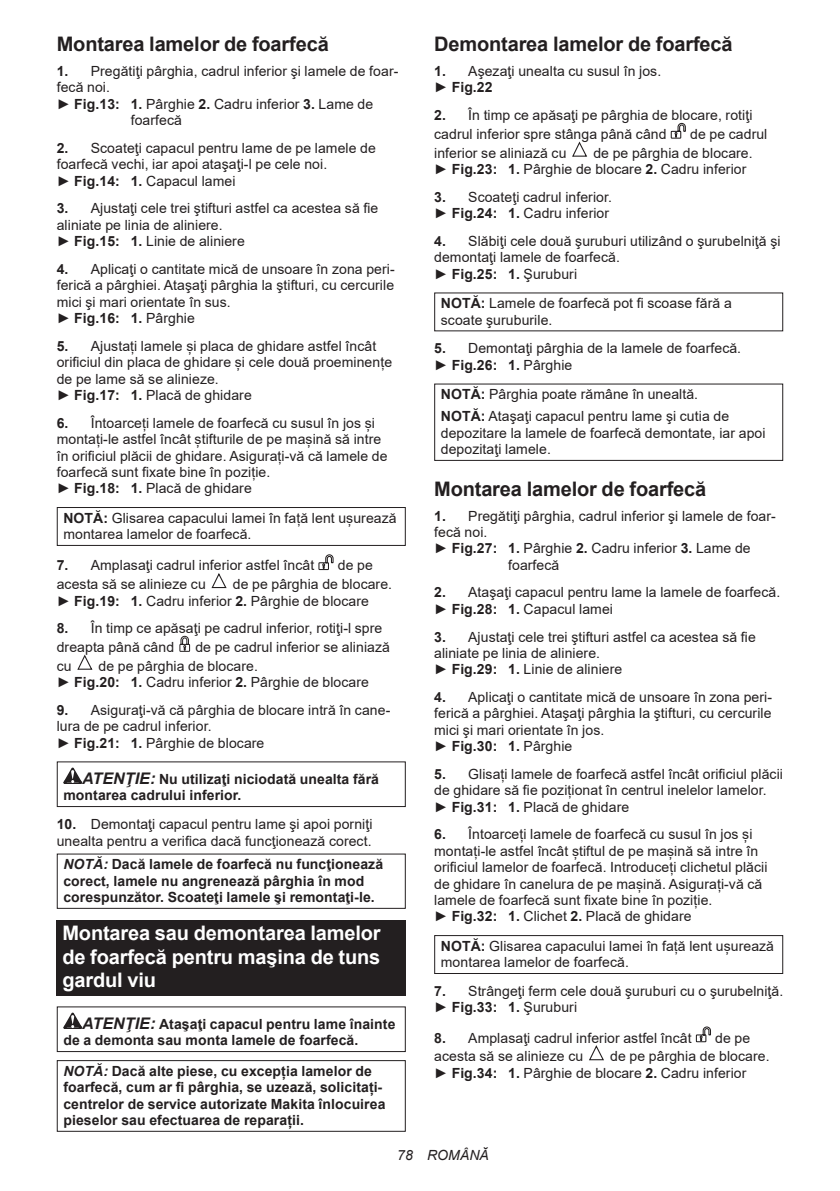
<style>
.page{position:relative;width:840px;height:1191px;background:#fff}
.page>*{position:absolute;margin:0;border:0;box-sizing:border-box;transform-origin:0 0}
.t1{font:700 20px "Arial";letter-spacing:-.01em;color:#231f20}
.t2{font:700 20px/23.4px "Arial";letter-spacing:-.01em;color:#fff;text-align:justify}
.t3{font:14px/16.4px "Arial";letter-spacing:.005em;color:#231f20}
.t4{font:700 14px/16.4px "Arial";letter-spacing:.005em;color:#231f20}
.t5{font:italic 14px "Arial";letter-spacing:.005em;color:#231f20}
.s1{font-weight:700}
.s2{font-style:italic;font-size:16px}
.s3{font-style:italic}
</style>
<div class="page">
<div style="left:57px;top:507px;width:348px;height:39px;border:1px solid #231f20"></div>
<svg style="left:318px;top:554px;width:16px;height:16px"></svg>
<svg style="left:211px;top:573px;width:16px;height:15px"></svg>
<svg style="left:179px;top:635px;width:11px;height:17px"></svg>
<svg style="left:77px;top:654px;width:16px;height:16px"></svg>
<svg style="left:63px;top:767px;width:19px;height:17px"></svg>
<div style="left:57px;top:761px;width:348px;height:46px;border:1px solid #231f20"></div>
<div style="left:57px;top:853px;width:348px;height:56px;border:1px solid #231f20"></div>
<div style="left:57px;top:920px;width:348px;height:75px;background:#231f20"></div>
<svg style="left:63px;top:1012px;width:19px;height:17px"></svg>
<div style="left:57px;top:1006px;width:348px;height:46px;border:1px solid #231f20"></div>
<div style="left:57px;top:1060px;width:348px;height:71px;border:1px solid #231f20"></div>
<svg style="left:670px;top:123px;width:16px;height:16px"></svg>
<svg style="left:572px;top:141px;width:15px;height:16px"></svg>
<div style="left:434px;top:383px;width:348px;height:78px;border:1px solid #231f20"></div>
<div style="left:434px;top:935px;width:348px;height:39px;border:1px solid #231f20"></div>
<svg style="left:695px;top:1026px;width:16px;height:16px"></svg>
<svg style="left:589px;top:1045px;width:15px;height:15px"></svg>
<h1 class="t1" style="left:57px;top:30px;width:273px">Montarea lamelor de foarfecă</h1>
<p class="t3" style="left:57px;top:63px;width:343px"><span class="s1">1.</span> Pregătiţi pârghia, cadrul inferior şi lamele de foar-</p>
<p class="t3" style="left:57px;top:79px;width:55px">fecă noi.</p>
<p class="t3" style="left:57px;top:96px;width:318px">► <span class="s1">Fig.13: 1.</span> Pârghie <span class="s1">2.</span> Cadru inferior <span class="s1">3.</span> Lame de</p>
<p class="t3" style="left:131px;top:112px;width:53px">foarfecă</p>
<p class="t3" style="left:57px;top:140px;width:320px"><span class="s1">2.</span> Scoateţi capacul pentru lame de pe lamele de foarfecă vechi, iar apoi ataşaţi-l pe cele noi.<br>► <span class="s1">Fig.14: 1.</span> Capacul lamei</p>
<p class="t3" style="left:57px;top:200px;width:323px"><span class="s1">3.</span> Ajustaţi cele trei ştifturi astfel ca acestea să fie aliniate pe linia de aliniere.<br>► <span class="s1">Fig.15: 1.</span> Linie de aliniere</p>
<p class="t3" style="left:57px;top:261px;width:339px"><span class="s1">4.</span> Aplicaţi o cantitate mică de unsoare în zona peri&shy;ferică a pârghiei. Ataşaţi pârghia la ştifturi, cu cercurile mici şi mari orientate în sus.<br>► <span class="s1">Fig.16: 1.</span> Pârghie</p>
<p class="t3" style="left:57px;top:338px;width:337px"><span class="s1">5.</span> Ajustați lamele și placa de ghidare astfel încât orificiul din placa de ghidare și cele două proeminențe de pe lame să se alinieze.<br>► <span class="s1">Fig.17: 1.</span> Placă de ghidare</p>
<p class="t3" style="left:57px;top:414px;width:332px"><span class="s1">6.</span> Întoarceți lamele de foarfecă cu susul în jos și montați-le astfel încât știfturile de pe mașină să intre în orificiul plăcii de ghidare. Asigurați-vă că lamele de foarfecă sunt fixate bine în poziție.<br>► <span class="s1">Fig.18: 1.</span> Placă de ghidare</p>
<p class="t3" style="left:63px;top:509px;width:334px"><span class="s1">NOTĂ:</span> Glisarea capacului lamei în față lent ușurează montarea lamelor de foarfecă.</p>
<p class="t3" style="left:57px;top:557px;width:259px"><span class="s1">7.</span> Amplasaţi cadrul inferior astfel încât</p>
<p class="t3" style="left:337px;top:557px;width:36px">de pe</p>
<p class="t3" style="left:57px;top:576px;width:150px">acesta să se alinieze cu</p>
<p class="t3" style="left:57px;top:576px;width:337px;text-indent:176px">de pe pârghia de blocare. ► <span class="s1">Fig.19: 1.</span> Cadru inferior <span class="s1">2.</span> Pârghie de blocare</p>
<p class="t3" style="left:57px;top:619px;width:327px;line-height:18.8px"><span class="s1">8.</span> În timp ce apăsaţi pe cadrul inferior, rotiţi-l spre dreapta până când</p>
<p class="t3" style="left:195px;top:639px;width:196px">de pe cadrul inferior se aliniază</p>
<p class="t3" style="left:57px;top:657px;width:313px;text-indent:42px">de pe pârghia de blocare.<br>► <span class="s1">Fig.20: 1.</span> Cadru inferior <span class="s1">2.</span> Pârghie de blocare</p>
<p class="t3" style="left:57px;top:701px;width:335px"><span class="s1">9.</span> Asiguraţi-vă că pârghia de blocare intră în cane&shy;lura de pe cadrul inferior.<br>► <span class="s1">Fig.21: 1.</span> Pârghie de blocare</p>
<p class="t4" style="left:63px;top:771px;width:317px;text-indent:19px"><span class="s2">ATENŢIE:</span> Nu utilizaţi niciodată unealta fără montarea cadrului inferior.</p>
<p class="t3" style="left:57px;top:816px;width:317px"><span class="s1">10.</span> Demontaţi capacul pentru lame şi apoi porniţi unealta pentru a verifica dacă funcţionează corect.</p>
<p class="t4" style="left:63px;top:856px;width:321px"><span class="s3">NOTĂ:</span> Dacă lamele de foarfecă nu funcţionează corect, lamele nu angrenează pârghia în mod corespunzător. Scoateţi lamele şi remontaţi-le.</p>
<h1 class="t2" style="left:62px;top:921px;width:319px">Montarea sau demontarea lamelor de foarfecă pentru maşina de tuns gardul viu</h1>
<p class="t4" style="left:63px;top:1016px;width:333px;text-indent:19px"><span class="s2">ATENŢIE:</span> Ataşaţi capacul pentru lame înainte de a demonta sau monta lamele de foarfecă.</p>
<p class="t4" style="left:63px;top:1063px;width:323px"><span class="s3">NOTĂ:</span> Dacă alte piese, cu excepția lamelor de foarfecă, cum ar fi pârghia, se uzează, solicitați&shy;centrelor de service autorizate Makita înlocuirea pieselor sau efectuarea de reparații.</p>
<p class="t3" style="left:57px;top:657px;width:16px">cu</p>
<h1 class="t1" style="left:434px;top:30px;width:300px">Demontarea lamelor de foarfecă</h1>
<p class="t3" style="left:434px;top:63px;width:228px"><span class="s1">1.</span> Aşezaţi unealta cu susul în jos. ► <span class="s1">Fig.22</span></p>
<p class="t3" style="left:434px;top:106px;width:319px;line-height:18.8px"><span class="s1">2.</span> În timp ce apăsaţi pe pârghia de blocare, rotiţi cadrul inferior spre stânga până când</p>
<p class="t3" style="left:689px;top:126px;width:79px">de pe cadrul</p>
<p class="t3" style="left:434px;top:144px;width:134px">inferior se aliniază cu</p>
<p class="t3" style="left:434px;top:144px;width:320px;text-indent:159px">de pe pârghia de blocare. ► <span class="s1">Fig.23: 1.</span> Pârghie de blocare <span class="s1">2.</span> Cadru inferior</p>
<p class="t3" style="left:434px;top:189px;width:179px"><span class="s1">3.</span> Scoateţi cadrul inferior. ► <span class="s1">Fig.24: 1.</span> Cadru inferior</p>
<p class="t3" style="left:434px;top:233px;width:348px"><span class="s1">4.</span> Slăbiţi cele două şuruburi utilizând o şurubelniţă şi demontaţi lamele de foarfecă.<br>► <span class="s1">Fig.25: 1.</span> Şuruburi</p>
<p class="t3" style="left:440px;top:295px;width:292px"><span class="s1">NOTĂ:</span> Lamele de foarfecă pot fi scoase fără a scoate şuruburile.</p>
<p class="t3" style="left:434px;top:340px;width:308px"><span class="s1">5.</span> Demontaţi pârghia de la lamele de foarfecă. ► <span class="s1">Fig.26: 1.</span> Pârghie</p>
<p class="t3" style="left:440px;top:383px;width:289px;line-height:22px"><span class="s1">NOTĂ:</span> Pârghia poate rămâne în unealtă.<br><span class="s1">NOTĂ:</span> Ataşaţi capacul pentru lame şi cutia de</p>
<p class="t3" style="left:440px;top:424px;width:326px">depozitare la lamele de foarfecă demontate, iar apoi depozitaţi lamele.</p>
<h1 class="t1" style="left:434px;top:474px;width:273px">Montarea lamelor de foarfecă</h1>
<p class="t3" style="left:434px;top:507px;width:343px"><span class="s1">1.</span> Pregătiţi pârghia, cadrul inferior şi lamele de foar-</p>
<p class="t3" style="left:434px;top:524px;width:55px">fecă noi.</p>
<p class="t3" style="left:434px;top:540px;width:318px">► <span class="s1">Fig.27: 1.</span> Pârghie <span class="s1">2.</span> Cadru inferior <span class="s1">3.</span> Lame de</p>
<p class="t3" style="left:508px;top:556px;width:53px">foarfecă</p>
<p class="t3" style="left:434px;top:584px;width:347px"><span class="s1">2.</span> Ataşaţi capacul pentru lame la lamele de foarfecă. ► <span class="s1">Fig.28: 1.</span> Capacul lamei</p>
<p class="t3" style="left:434px;top:628px;width:323px"><span class="s1">3.</span> Ajustaţi cele trei ştifturi astfel ca acestea să fie aliniate pe linia de aliniere.<br>► <span class="s1">Fig.29: 1.</span> Linie de aliniere</p>
<p class="t3" style="left:434px;top:689px;width:339px"><span class="s1">4.</span> Aplicaţi o cantitate mică de unsoare în zona peri&shy;ferică a pârghiei. Ataşaţi pârghia la ştifturi, cu cercurile mici şi mari orientate în jos.<br>► <span class="s1">Fig.30: 1.</span> Pârghie</p>
<p class="t3" style="left:434px;top:765px;width:350px"><span class="s1">5.</span> Glisați lamele de foarfecă astfel încât orificiul plăcii de ghidare să fie poziționat în centrul inelelor lamelor. ► <span class="s1">Fig.31: 1.</span> Placă de ghidare</p>
<p class="t3" style="left:434px;top:826px;width:334px"><span class="s1">6.</span> Întoarceți lamele de foarfecă cu susul în jos și montați-le astfel încât știftul de pe mașină să intre în orificiul lamelor de foarfecă. Introduceți clichetul plăcii de ghidare în canelura de pe mașină. Asigurați-vă că lamele de foarfecă sunt fixate bine în poziție.<br>► <span class="s1">Fig.32: 1.</span> Clichet <span class="s1">2.</span> Placă de ghidare</p>
<p class="t3" style="left:440px;top:937px;width:334px"><span class="s1">NOTĂ:</span> Glisarea capacului lamei în față lent ușurează montarea lamelor de foarfecă.</p>
<p class="t3" style="left:434px;top:982px;width:350px"><span class="s1">7.</span> Strângeţi ferm cele două şuruburi cu o şurubelniţă. ► <span class="s1">Fig.33: 1.</span> Şuruburi</p>
<p class="t3" style="left:434px;top:1029px;width:259px"><span class="s1">8.</span> Amplasaţi cadrul inferior astfel încât</p>
<p class="t3" style="left:715px;top:1029px;width:36px">de pe</p>
<p class="t3" style="left:434px;top:1048px;width:150px">acesta să se alinieze cu</p>
<p class="t3" style="left:434px;top:1048px;width:337px;text-indent:176px">de pe pârghia de blocare. ► <span class="s1">Fig.34: 1.</span> Pârghie de blocare <span class="s1">2.</span> Cadru inferior</p>
<p class="t5" style="left:397px;top:1146px;width:93px">78 ROMÂNĂ</p>
</div>
